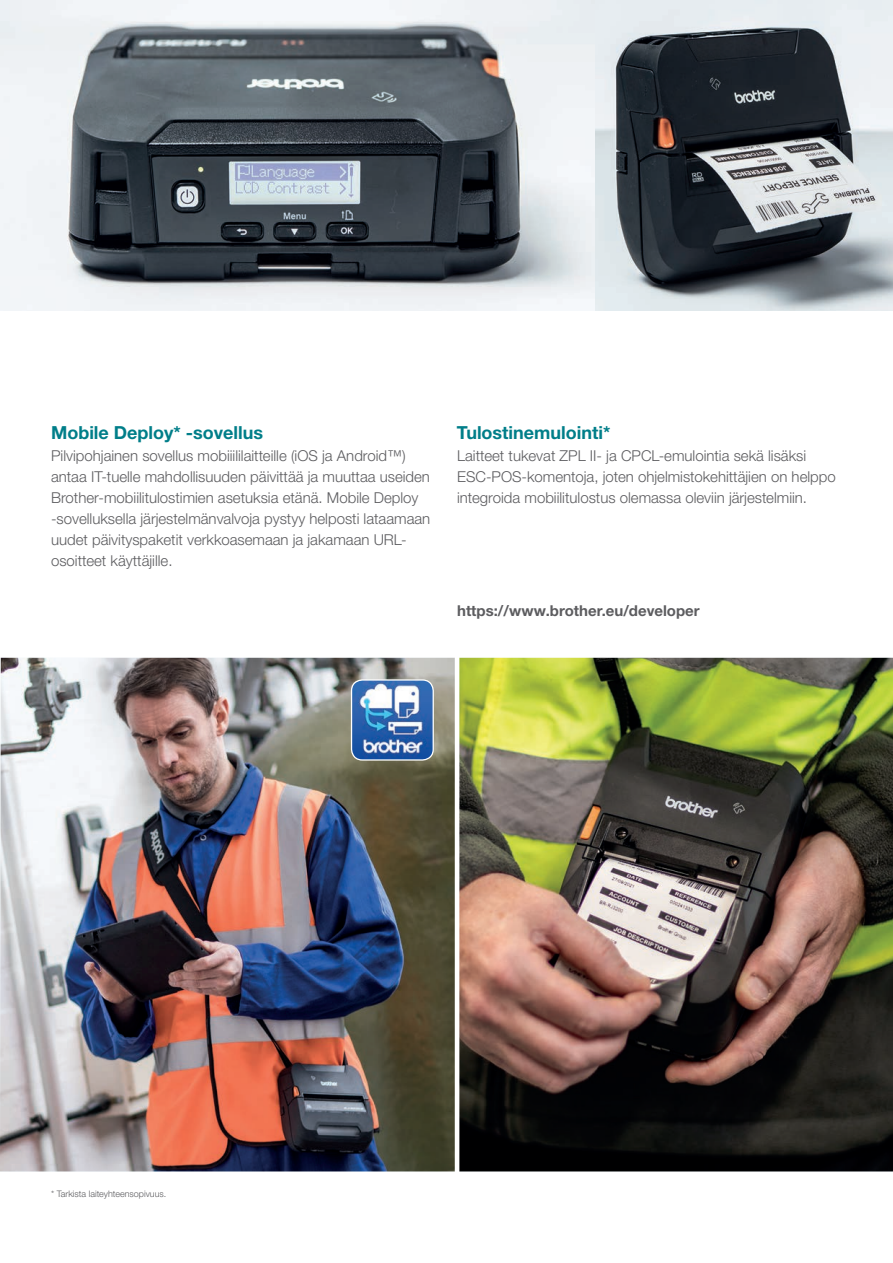
<style>
.page{position:relative;width:893px;height:1263px;background:#fff}
.page>*{position:absolute;margin:0;border:0;box-sizing:border-box;transform-origin:0 0}
.t1{font:700 18px "Helvetica Neue LTW1 G";color:#007e89}
.Body{font:300 15px/21px "Helvetica Neue LTW1 G";color:#5c5c5f}
.Body-2{font:700 15px "Helvetica Neue LTW1 G";color:#5c5c5f}
.Body-3{font:300 9px "Helvetica Neue LTW1 G";color:#5c5c5f}
</style>
<div class="page">
<img style="left:0;top:658px;width:455px;height:513px">
<img style="left:0;top:0;width:595px;height:311px">
<svg style="left:595px;top:0;width:298px;height:311px;background:#797f84"></svg>
<img style="left:352px;top:680px;width:81px;height:80px">
<div style="left:351px;top:679px;width:83px;height:82px;border:1px solid #fff;border-radius:11px"></div>
<img style="left:459px;top:658px;width:434px;height:513px">
<p class="t1" style="left:51px;top:422px;width:214px">Mobile Deploy* -sovellus</p>
<p class="t1" style="left:457px;top:422px;width:155px">Tulostinemulointi*</p>
<p class="Body" style="left:51px;top:445px;width:381px">Pilvipohjainen sovellus mobiiililaitteille (iOS ja Android™) antaa IT-tuelle mahdollisuuden päivittää ja muuttaa useiden Brother-mobiilitulostimien asetuksia etänä. Mobile Deploy -sovelluksella järjestelmänvalvoja pystyy helposti lataamaan uudet päivityspaketit verkkoasemaan ja jakamaan URL&shy;osoitteet käyttäjille.</p>
<p class="Body" style="left:457px;top:445px;width:380px">Laitteet tukevat ZPL II- ja CPCL-emulointia sekä lisäksi<br>ESC-POS-komentoja, joten ohjelmistokehittäjien on helppo integroida mobiilitulostus olemassa oleviin järjestelmiin.</p>
<p class="Body-2" style="left:457px;top:602px;width:244px">https://www.brother.eu/developer</p>
<p class="Body-3" style="left:51px;top:1188px;width:117px">* Tarkista laiteyhteensopivuus.</p>
</div>
